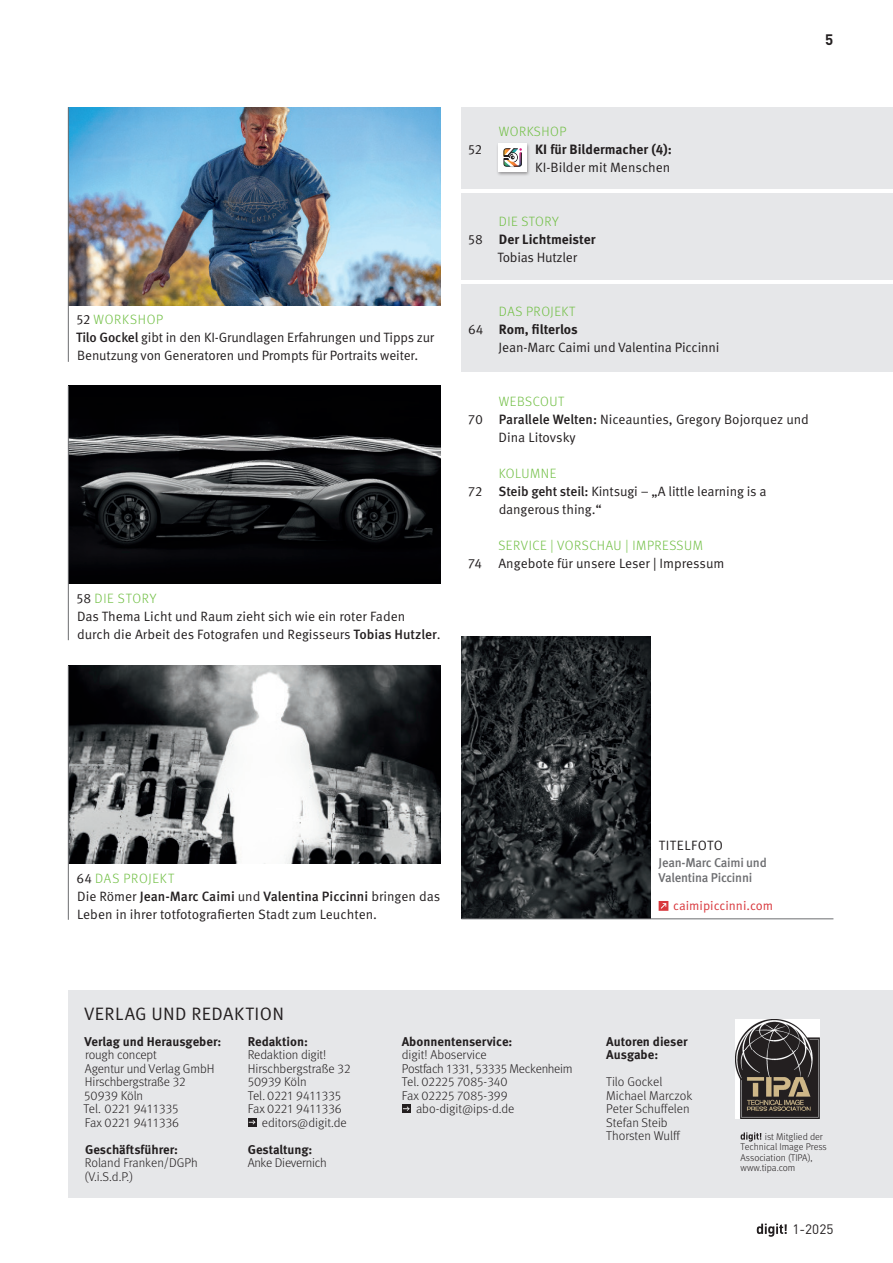
<style>
.page{position:relative;width:893px;height:1263px;background:#fff}
.page>*{position:absolute;margin:0;border:0;box-sizing:border-box;transform-origin:0 0}
.t1{font:18px "Meta Pro Norm";letter-spacing:.02em;color:#231f20}
.t2{font:700 15px "DIN Pro";color:#231f20}
.t3{font:13.5px/18px "Meta Pro Norm";letter-spacing:-.01em;color:#231f20}
.t4{font:300 13.5px "Meta Pro";letter-spacing:.04em;color:#71bf44}
.t5{font:500 13.5px/18px "Meta Pro";color:#231f20}
.t6{font:700 13.5px "Meta Pro";color:#231f20}
.t7{font:13.5px "Meta Pro Norm";letter-spacing:.04em;color:#231f20}
.t8{font:13.5px "DIN Pro";color:#231f20}
.t9{font:300 12.75px/13.5px "Meta Pro";color:#231f20}
.t10{font:700 12.75px/13.5px "Meta Pro";color:#231f20}
.t11{font:300 12.75px "Meta Pro";letter-spacing:-.02em;color:#231f20}
.t12{font:500 12.75px/14.2px "Meta Pro";letter-spacing:-.02em;color:#6c6d70}
.t13{font:12.75px "Meta Pro Norm";color:#d8373c}
.t14{font:300 9.75px/10.5px "Meta Pro";color:#231f20}
.s1{font-family:"Meta Pro Norm";font-weight:400;color:#231f20}
.s2{font-family:"Meta Pro";font-weight:500}
.s3{font-family:"Meta Pro Norm";font-weight:400}
.s4{font-weight:300;color:#71bf44}
</style>
<div class="page">
<svg style="left:757px;top:1223px;width:30px;height:14px"></svg>
<img style="left:461px;top:636px;width:189px;height:282px">
<img style="left:69px;top:666px;width:371px;height:198px">
<img style="left:69px;top:386px;width:371px;height:198px">
<div style="left:461px;top:193px;width:432px;height:87px;background:#e6e7e9"></div>
<div style="left:461px;top:284px;width:432px;height:88px;background:#e6e7e9"></div>
<div style="left:461px;top:107px;width:432px;height:82px;background:#e6e7e9"></div>
<div style="left:68px;top:990px;width:825px;height:208px;background:#e6e7e9"></div>
<img style="left:69px;top:107px;width:371px;height:198px">
<hr style="left:68px;top:107px;width:1px;height:255px;background:#6c6d70">
<div style="left:496px;top:142px;width:34px;height:34px;background:#231f20;opacity:.4"></div>
<div style="left:499px;top:143px;width:28px;height:28px;background:#fff"></div>
<svg style="left:503px;top:148px;width:19px;height:19px"></svg>
<svg style="left:659px;top:901px;width:9px;height:10px"></svg>
<hr style="left:461px;top:918px;width:372px;height:1px;background:#6c6d70">
<hr style="left:68px;top:386px;width:1px;height:254px;background:#6c6d70">
<hr style="left:68px;top:666px;width:1px;height:254px;background:#6c6d70">
<svg style="left:248px;top:1118px;width:8px;height:8px"></svg>
<svg style="left:249px;top:1120px;width:6px;height:4px"></svg>
<div style="left:402px;top:1104px;width:9px;height:9px;background:#231f20"></div>
<svg style="left:403px;top:1106px;width:6px;height:5px"></svg>
<svg style="left:741px;top:1132px;width:20px;height:9px"></svg>
<img style="left:736px;top:1020px;width:83px;height:99px">
<p class="t2" style="left:825px;top:27px;width:10px">5</p>
<p class="t4" style="left:77px;top:310px;width:88px"><span class="s1">52</span> WORKSHOP</p>
<p class="t3" style="left:76px;top:328px;width:360px"><span class="s2">Tilo Gockel</span> gibt in den KI-Grundlagen Erfahrungen und Tipps zur<br>Benutzung von Generatoren und Prompts für Portraits weiter.</p>
<p class="t4" style="left:77px;top:589px;width:81px"><span class="s1">58</span> DIE STORY</p>
<p class="t3" style="left:77px;top:606px;width:365px">Das Thema Licht und Raum zieht sich wie ein roter Faden durch die Arbeit des Fotografen und Regisseurs <span class="s2">Tobias Hutzler</span>.</p>
<p class="t3" style="left:469px;top:139px;width:15px">52</p>
<p class="t4" style="left:499px;top:121px;width:69px">WORKSHOP</p>
<p class="t6" style="left:535px;top:139px;width:138px">KI für Bildermacher (4):</p>
<p class="t3" style="left:535px;top:157px;width:137px">KI-Bilder mit Menschen</p>
<p class="t3" style="left:469px;top:229px;width:16px">58</p>
<p class="t4" style="left:499px;top:211px;width:62px">DIE STORY</p>
<p class="t6" style="left:499px;top:229px;width:98px">Der Lichtmeister</p>
<p class="t3" style="left:497px;top:247px;width:81px">Tobias Hutzler</p>
<p class="t3" style="left:468px;top:319px;width:17px">64</p>
<p class="t4" style="left:499px;top:301px;width:78px">DAS PROJEKT</p>
<p class="t6" style="left:499px;top:319px;width:80px">Rom, filterlos</p>
<p class="t3" style="left:499px;top:337px;width:222px">Jean-Marc Caimi und Valentina Piccinni</p>
<p class="t3" style="left:468px;top:409px;width:16px">70</p>
<p class="t3" style="left:468px;top:481px;width:15px">72</p>
<p class="t3" style="left:468px;top:553px;width:15px">74</p>
<p class="t4" style="left:499px;top:391px;width:67px">WEBSCOUT</p>
<p class="t3" style="left:499px;top:409px;width:312px"><span class="s2">Parallele Welten:</span> Niceaunties, Gregory Bojorquez und<br>Dina Litovsky</p>
<p class="t4" style="left:499px;top:463px;width:59px">KOLUMNE</p>
<p class="t3" style="left:498px;top:481px;width:270px"><span class="s2">Steib geht steil:</span> Kintsugi – „A little learning is a dangerous thing.“</p>
<p class="t4" style="left:499px;top:535px;width:206px">SERVICE | VORSCHAU | IMPRESSUM</p>
<p class="t3" style="left:498px;top:553px;width:227px">Angebote für unsere Leser | Impressum</p>
<p class="t5" style="left:77px;top:868px;width:365px"><span class="s3">64</span> <span class="s4">DAS PROJEKT<br></span><span class="s3">Die Römer</span> Jean-Marc Caimi <span class="s3">und</span> Valentina Piccinni <span class="s3">bringen das</span></p>
<p class="t3" style="left:77px;top:904px;width:301px">Leben in ihrer totfotografierten Stadt zum Leuchten.</p>
<h1 class="t1" style="left:84px;top:1000px;width:201px">VERLAG UND REDAKTION</h1>
<p class="t7" style="left:659px;top:835px;width:66px">TITELFOTO</p>
<p class="t12" style="left:659px;top:855px;width:110px">Jean-Marc Caimi und<br>Valentina Piccinni</p>
<p class="t13" style="left:673px;top:896px;width:101px">caimipiccinni.com</p>
<p class="t10" style="left:85px;top:1033px;width:138px">Verlag und Herausgeber:</p>
<p class="t9" style="left:83px;top:1047px;width:133px">rough concept<br>Agentur und Verlag GmbH<br>Hirschbergstraße 32<br>50939 Köln<br>Tel. 0221 9411335<br>Fax 0221 9411336</p>
<p class="t10" style="left:85px;top:1141px;width:95px">Geschäftsführer:</p>
<p class="t9" style="left:85px;top:1155px;width:115px">Roland Franken/DGPh (V.i.S.d.P.)</p>
<p class="t10" style="left:248px;top:1033px;width:62px">Redaktion:</p>
<p class="t9" style="left:248px;top:1047px;width:80px">Redaktion digit!</p>
<p class="t9" style="left:248px;top:1061px;width:105px">Hirschbergstraße 32</p>
<p class="t9" style="left:248px;top:1074px;width:61px">50939 Köln</p>
<p class="t9" style="left:248px;top:1088px;width:95px">Tel. 0221 9411335</p>
<p class="t9" style="left:248px;top:1101px;width:96px">Fax 0221 9411336</p>
<p class="t9" style="left:262px;top:1115px;width:86px">editors@digit.de</p>
<p class="t10" style="left:248px;top:1141px;width:66px">Gestaltung:</p>
<p class="t11" style="left:248px;top:1153px;width:81px">Anke Dievernich</p>
<p class="t10" style="left:402px;top:1033px;width:112px">Abonnentenservice:</p>
<p class="t9" style="left:402px;top:1047px;width:86px">digit! Aboservice</p>
<p class="t11" style="left:402px;top:1059px;width:172px">Postfach 1331, 53335 Meckenheim</p>
<p class="t9" style="left:402px;top:1074px;width:107px">Tel. 02225 7085-340</p>
<p class="t9" style="left:402px;top:1088px;width:107px">Fax 02225 7085-399</p>
<p class="t9" style="left:416px;top:1101px;width:100px">abo-digit@ips-d.de</p>
<p class="t10" style="left:606px;top:1033px;width:83px">Autoren dieser<br>Ausgabe:</p>
<p class="t9" style="left:606px;top:1074px;width:87px">Tilo Gockel<br>Michael Marczok<br>Peter Schuffelen<br>Stefan Steib<br>Thorsten Wulff</p>
<p class="t14" style="left:741px;top:1130px;width:88px;text-indent:24px">ist Mitglied der<br>Technical Image Press<br>Association (TIPA), www.tipa.com</p>
<p class="t8" style="left:792px;top:1218px;width:42px">1-2025</p>
</div>
